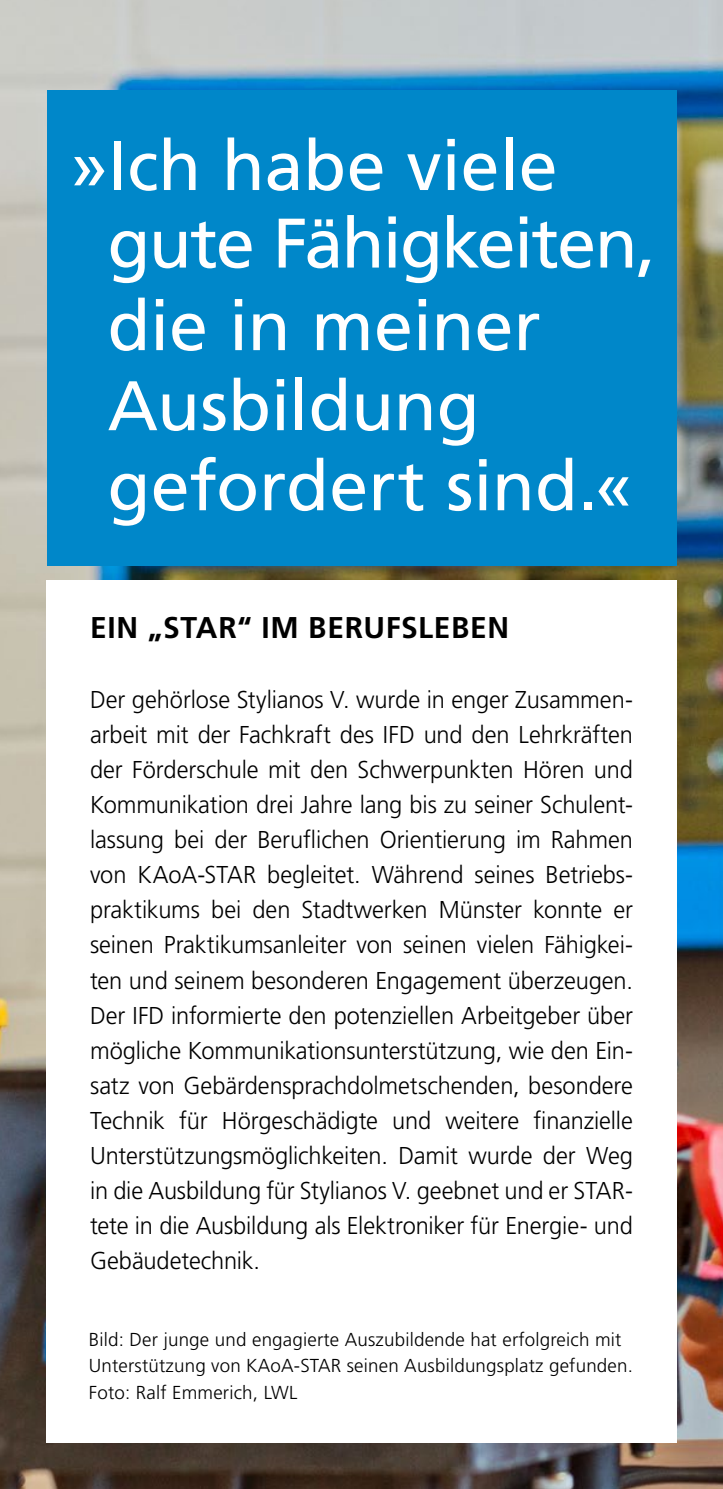
<style>
.page{position:relative;width:723px;height:1489px;background:#fff}
.page>*{position:absolute;margin:0;border:0;box-sizing:border-box;transform-origin:0 0}
.t1{font:70px/80px "Frutiger LT Std";letter-spacing:-.005em;color:#fff}
.t2{font:700 30px "Frutiger LT Std";letter-spacing:.02em;color:#000}
.t3{font:300 24.5px/35px "Frutiger LT Std";letter-spacing:-.01em;color:#000;text-align:justify}
.t4{font:300 18.75px/26.5px "Frutiger LT Std";letter-spacing:.01em;color:#000}
</style>
<div class="page">
<img style="left:0;top:0;width:723px;height:1488px">
<div style="left:48px;top:90px;width:629px;height:475px;background:#0087c9"></div>
<div style="left:46px;top:580px;width:631px;height:862px;background:#fff"></div>
<h1 class="t1" style="left:108px;top:126px;width:550px;text-indent:-38px">»Ich habe viele gute Fähigkeiten, die in meiner<br>Ausbildung gefordert sind.«</h1>
<p class="t2" style="left:90px;top:610px;width:420px">EIN „STAR“ IM BERUFSLEBEN</p>
<p class="t3" style="left:90px;top:682px;width:544px">Der gehörlose Stylianos V. wurde in enger Zusammen&shy;arbeit mit der Fachkraft des IFD und den Lehrkräften der Förderschule mit den Schwerpunkten Hören und Kommunikation drei Jahre lang bis zu seiner Schulent&shy;lassung bei der Beruflichen Orientierung im Rahmen von KAoA-STAR begleitet. Während seines Betriebs&shy;praktikums bei den Stadtwerken Münster konnte er seinen Praktikumsanleiter von seinen vielen Fähigkei&shy;ten und seinem besonderen Engagement überzeugen.<br>Der IFD informierte den potenziellen Arbeitgeber über mögliche Kommunikationsunterstützung, wie den Ein&shy;satz von Gebärdensprachdolmetschenden, besondere Technik für Hörgeschädigte und weitere finanzielle Unterstützungsmöglichkeiten. Damit wurde der Weg in die Ausbildung für Stylianos V. geebnet und er STAR&shy;tete in die Ausbildung als Elektroniker für Energie- und Gebäudetechnik.</p>
<p class="t4" style="left:89px;top:1326px;width:545px">Bild: Der junge und engagierte Auszubildende hat erfolgreich mit<br>Unterstützung von KAoA-STAR seinen Ausbildungsplatz gefunden.<br>Foto: Ralf Emmerich, LWL</p>
</div>
